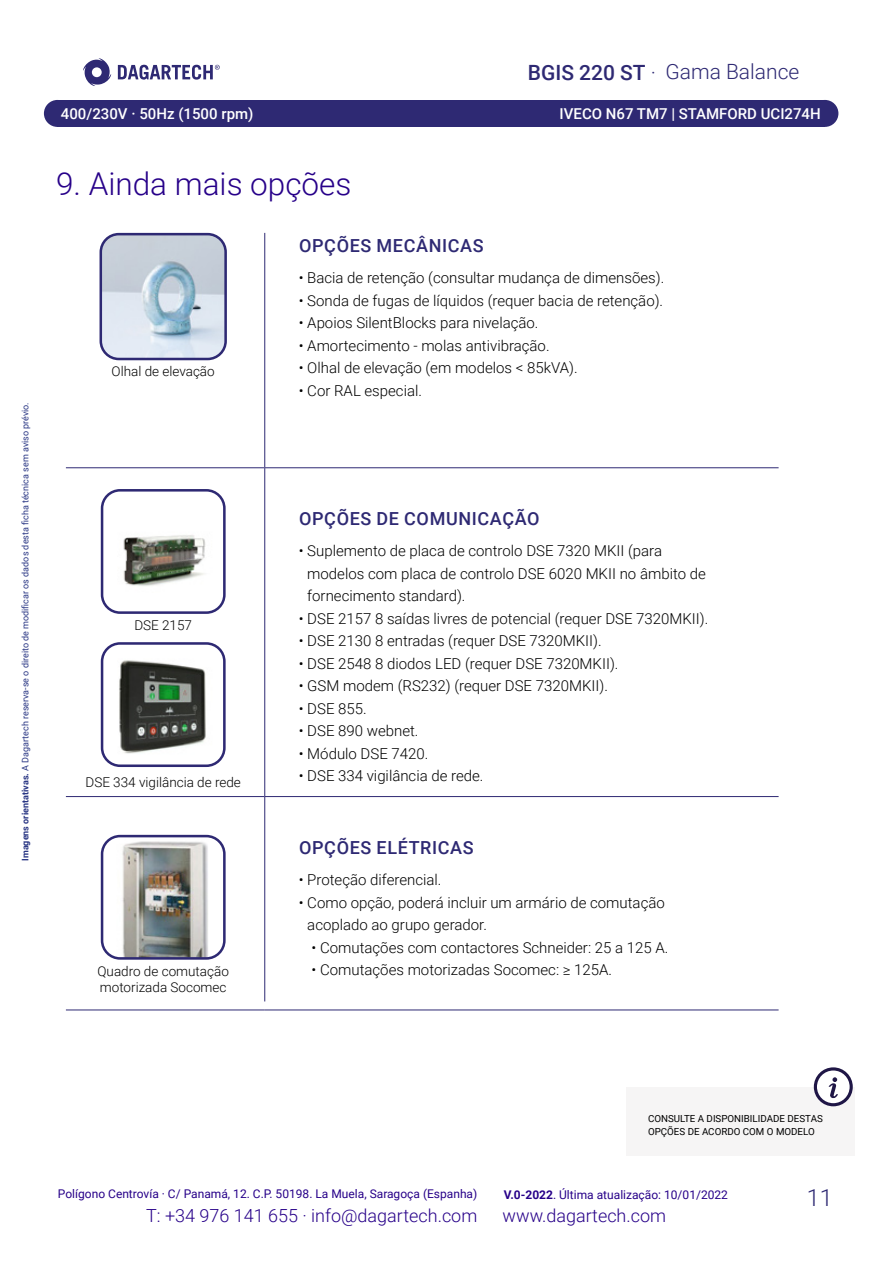
<style>
.page{position:relative;width:893px;height:1263px;background:#fff}
.page>*{position:absolute;margin:0;border:0;box-sizing:border-box;transform-origin:0 0}
.t1{font:300 31.5px "Roboto";color:#270089}
.t2{font:300 23.4px "Roboto";color:#2e2973}
.t3{font:300 21px "Roboto";color:#2e2973}
.t4{font:300 18px "Roboto";color:#270089}
.t5{font:500 18px "Roboto";letter-spacing:.035em;color:#2e2973}
.t6{font:300 15px/22.5px "Roboto";color:#000}
.t7{font:500 15px "Roboto";color:#fff}
.t8{font:300 13.5px/16.2px "Roboto";color:#000}
.t9{font:12px "Roboto";color:#270089}
.t10{font:9.75px/12.8px "Roboto";color:#000}
.t11{font:9px "Roboto";color:#283583}
.s1{font-weight:700}
.s2{font-weight:500}
</style>
<div class="page">
<div style="left:57px;top:100px;width:768px;height:27px;background:#2e2973"></div>
<div style="left:44px;top:100px;width:27px;height:27px;background:#2e2973;border-radius:50%"></div>
<div style="left:811px;top:100px;width:27px;height:27px;background:#2e2973;border-radius:50%"></div>
<svg style="left:83px;top:58px;width:28px;height:28px"></svg>
<svg style="left:118px;top:65px;width:102px;height:15px"></svg>
<hr style="left:264px;top:233px;width:1px;height:234px;background:#2e2973">
<hr style="left:66px;top:1009px;width:199px;height:1px;background:#2e2973">
<hr style="left:265px;top:1009px;width:514px;height:1px;background:#2e2973">
<hr style="left:264px;top:468px;width:1px;height:328px;background:#2e2973">
<hr style="left:264px;top:797px;width:1px;height:204px;background:#2e2973">
<hr style="left:66px;top:467px;width:199px;height:1px;background:#2e2973">
<hr style="left:265px;top:467px;width:514px;height:1px;background:#2e2973">
<hr style="left:66px;top:796px;width:199px;height:1px;background:#2e2973">
<hr style="left:265px;top:796px;width:514px;height:1px;background:#2e2973">
<img style="left:101px;top:234px;width:122px;height:125px">
<div style="left:100px;top:233px;width:127px;height:127px;border:3px solid #2e2973;border-radius:18px"></div>
<img style="left:102px;top:493px;width:120px;height:93px">
<div style="left:101px;top:489px;width:125px;height:125px;border:3px solid #2e2973;border-radius:18px"></div>
<img style="left:102px;top:646px;width:120px;height:117px">
<div style="left:101px;top:642px;width:125px;height:125px;border:3px solid #2e2973;border-radius:18px"></div>
<img style="left:122px;top:841px;width:86px;height:115px">
<div style="left:101px;top:835px;width:125px;height:125px;border:3px solid #2e2973;border-radius:18px"></div>
<div style="left:626px;top:1087px;width:228px;height:68px;background:#f6f5f5"></div>
<svg style="left:815px;top:1069px;width:36px;height:36px"></svg>
<div style="left:814px;top:1067px;width:39px;height:39px;border:3px solid #1f1646;border-radius:50%"></div>
<svg style="left:829px;top:1077px;width:9px;height:21px"></svg>
<p class="t11" style="left:19px;top:861px;width:460px;rotate:-90deg"><span class="s1">Imagens orientativas.</span> A Dagartech reserva-se o direito de modificar os dados desta ficha técnica sem aviso prévio.</p>
<h3 class="t3" style="left:528px;top:56px;width:273px"><span class="s2">BGIS 220 ST</span> · Gama Balance</h3>
<p class="t7" style="left:61px;top:103px;width:194px">400/230V · 50Hz (1500 rpm)</p>
<p class="t7" style="left:560px;top:104px;width:263px">IVECO N67 TM7 | STAMFORD UCI274H</p>
<h1 class="t1" style="left:56px;top:161px;width:297px">9. Ainda mais opções</h1>
<p class="t8" style="left:112px;top:363px;width:105px">Olhal de elevação</p>
<p class="t8" style="left:134px;top:617px;width:59px">DSE 2157</p>
<p class="t8" style="left:86px;top:774px;width:157px">DSE 334 vigilância de rede</p>
<p class="t8" style="left:97px;top:962px;width:133px">Quadro de comutação motorizada Socomec</p>
<p class="t5" style="left:299px;top:233px;width:186px">OPÇÕES MECÂNICAS</p>
<p class="t6" style="left:299px;top:266px;width:367px">• Bacia de retenção (consultar mudança de dimensões).</p>
<p class="t6" style="left:299px;top:289px;width:366px">• Sonda de fugas de líquidos (requer bacia de retenção).</p>
<p class="t6" style="left:299px;top:311px;width:241px">• Apoios SilentBlocks para nivelação.</p>
<p class="t6" style="left:299px;top:334px;width:252px">• Amortecimento - molas antivibração.</p>
<p class="t6" style="left:299px;top:356px;width:280px">• Olhal de elevação (em modelos &lt; 85kVA).</p>
<p class="t6" style="left:299px;top:379px;width:125px">• Cor RAL especial.</p>
<p class="t5" style="left:299px;top:506px;width:242px">OPÇÕES DE COMUNICAÇÃO</p>
<p class="t6" style="left:307px;top:539px;width:400px;text-indent:-9px">• Suplemento de placa de controlo DSE 7320 MKII (para modelos com placa de controlo DSE 6020 MKII no âmbito de fornecimento standard).</p>
<p class="t6" style="left:299px;top:607px;width:411px">• DSE 2157 8 saídas livres de potencial (requer DSE 7320MKII).</p>
<p class="t6" style="left:299px;top:629px;width:304px">• DSE 2130 8 entradas (requer DSE 7320MKII).</p>
<p class="t6" style="left:299px;top:652px;width:321px">• DSE 2548 8 diodos LED (requer DSE 7320MKII).</p>
<p class="t6" style="left:299px;top:674px;width:311px">• GSM modem (RS232) (requer DSE 7320MKII).</p>
<p class="t6" style="left:299px;top:697px;width:69px">• DSE 855.</p>
<p class="t6" style="left:299px;top:719px;width:121px">• DSE 890 webnet.</p>
<p class="t6" style="left:299px;top:742px;width:131px">• Módulo DSE 7420.</p>
<p class="t6" style="left:299px;top:764px;width:186px">• DSE 334 vigilância de rede.</p>
<p class="t5" style="left:299px;top:835px;width:176px">OPÇÕES ELÉTRICAS</p>
<p class="t6" style="left:299px;top:868px;width:144px">• Proteção diferencial.</p>
<p class="t6" style="left:307px;top:890px;width:359px;text-indent:-9px">• Como opção, poderá incluir um armário de comutação acoplado ao grupo gerador.</p>
<p class="t6" style="left:312px;top:935px;width:358px">• Comutações com contactores Schneider: 25 a 125 A.</p>
<p class="t6" style="left:312px;top:958px;width:302px">• Comutações motorizadas Socomec: ≥ 125A.</p>
<p class="t10" style="left:648px;top:1112px;width:176px">CONSULTE A DISPONIBILIDADE DESTAS<br>OPÇÕES DE ACORDO COM O MODELO</p>
<p class="t9" style="left:58px;top:1185px;width:421px">Polígono Centrovía · C/ Panamá, 12. C.P. 50198. La Muela, Saragoça (Espanha)</p>
<p class="t4" style="left:146px;top:1203px;width:333px">T: +34 976 141 655 · info@dagartech.com</p>
<p class="t4" style="left:503px;top:1203px;width:165px">www.dagartech.com</p>
<p class="t9" style="left:504px;top:1186px;width:226px"><span class="s1">V.0-2022</span>. Última atualização: 10/01/2022</p>
<h2 class="t2" style="left:807px;top:1182px;width:27px">11</h2>
</div>
